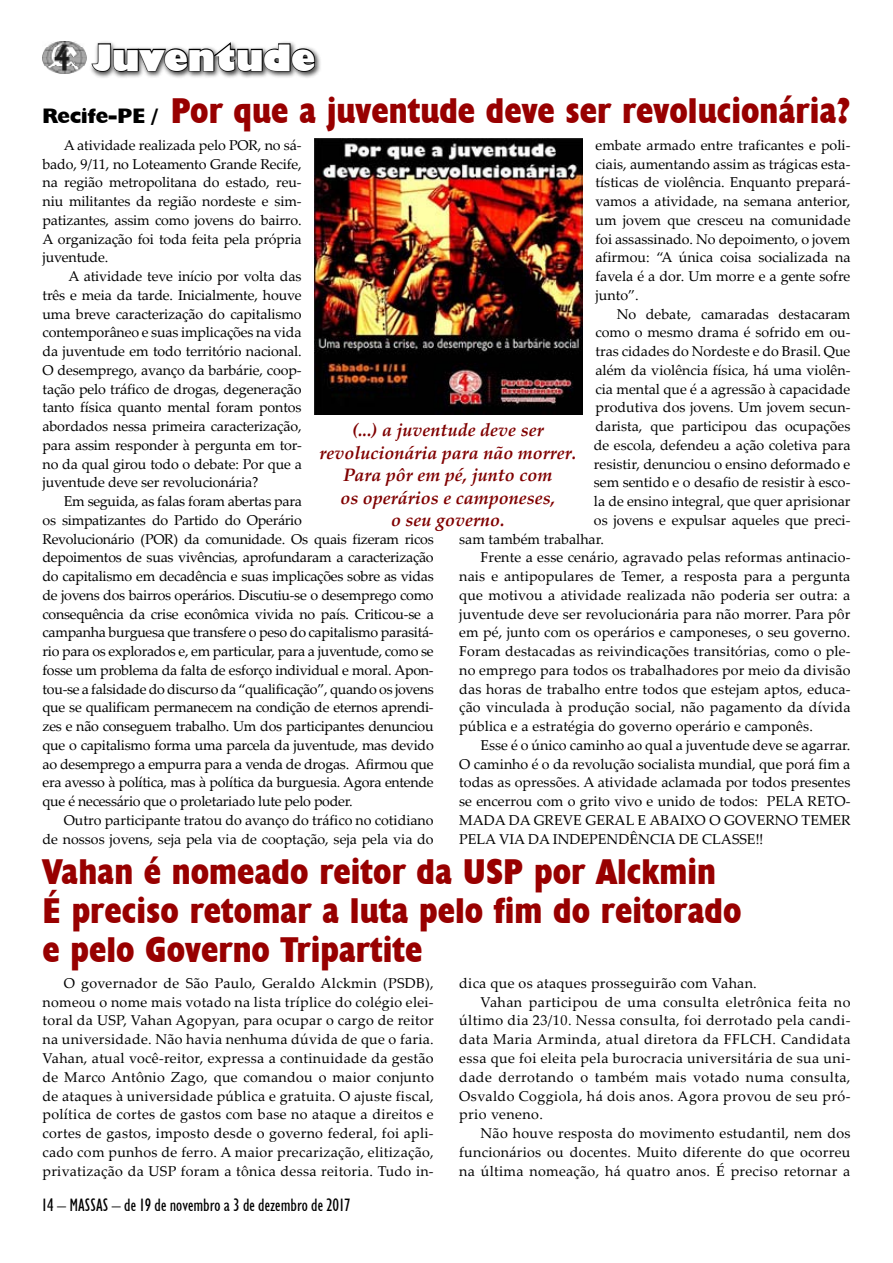
<style>
.page{position:relative;width:893px;height:1263px;background:#fff}
.page>*{position:absolute;margin:0;border:0;box-sizing:border-box;transform-origin:0 0}
.t1{font:700 condensed 36px/39px "Humanist 521 BT Xtra";color:#980000}
.t2{font:800 36px "Humanist 521 BT";color:#fff}
.t3{font:italic 700 18px/22.5px "Palatino Linotype";color:#800000;text-align:center}
.t4{font:condensed 18px "Humanist 521 BT";color:#000}
.t5{font:14.25px/18.8px "Palatino Linotype";color:#000;text-align:justify}
.t6{font:14.25px/18.8px "Palatino Linotype";letter-spacing:-.02em;color:#000}
.t7{font:14.25px "Palatino Linotype";letter-spacing:.03em;color:#000}
.t8{font:14.25px "Palatino Linotype";letter-spacing:.02em;color:#000}
.s1{font-family:"Humanist 521 BT";font-weight:800;font-stretch:normal;font-size:21px;color:#000}
</style>
<div class="page">
<img style="left:42px;top:42px;width:45px;height:32px">
<div style="left:89px;top:40px;width:234px;height:39px;background:#000;opacity:.75"></div>
<svg style="left:90px;top:41px;width:226px;height:32px"></svg>
<img style="left:314px;top:138px;width:268px;height:276px">
<h1 class="t2" style="left:92px;top:35px;width:224px">Juventude</h1>
<h1 class="t1" style="left:43px;top:90px;width:809px"><span class="s1">Recife-PE /</span> Por que a juventude deve ser revolucionária?</h1>
<p class="t5" style="left:43px;top:135px;width:261px;text-indent:21px">A atividade realizada pelo POR, no sá&shy;bado, 9/11, no Loteamento Grande Recife, na região metropolitana do estado, reu&shy;niu militantes da região nordeste e sim&shy;patizantes, assim como jovens do bairro.<br>A organização foi toda feita pela própria juventude.</p>
<p class="t5" style="left:43px;top:266px;width:261px;text-indent:26px">A atividade teve início por volta das três e meia da tarde. Inicialmente, houve uma breve caracterização do capitalismo contemporâneo e suas implicações na vida da juventude em todo território nacional.<br>O desemprego, avanço da barbárie, coop&shy;tação pelo tráfico de drogas, degeneração tanto física quanto mental foram pontos abordados nessa primeira caracterização, para assim responder à pergunta em tor&shy;no da qual girou todo o debate: Por que a juventude deve ser revolucionária?</p>
<p class="t6" style="left:43px;top:491px;width:393px;text-indent:21px">Em seguida, as falas foram abertas para<br>os simpatizantes do Partido do Operário<br>Revolucionário (POR) da comunidade. Os quais fizeram ricos depoimentos de suas vivências, aprofundaram a caracterização do capitalismo em decadência e suas implicações sobre as vidas de jovens dos bairros operários. Discutiu-se o desemprego como consequência da crise econômica vivida no país. Criticou-se a campanha burguesa que transfere o peso do capitalismo parasitá&shy;rio para os explorados e, em particular, para a juventude, como se fosse um problema da falta de esforço individual e moral. Apon&shy;tou-se a falsidade do discurso da “qualificação”, quando os jovens que se qualificam permanecem na condição de eternos aprendi&shy;zes e não conseguem trabalho. Um dos participantes denunciou que o capitalismo forma uma parcela da juventude, mas devido ao desemprego a empurra para a venda de drogas. Afirmou que era avesso à política, mas à política da burguesia. Agora entende que é necessário que o proletariado lute pelo poder.</p>
<p class="t5" style="left:43px;top:810px;width:393px;text-align:right">Outro participante tratou do avanço do tráfico no cotidiano<br>de nossos jovens, seja pela via de cooptação, seja pela via do</p>
<p class="t5" style="left:595px;top:135px;width:256px">embate armado entre traficantes e poli&shy;ciais, aumentando assim as trágicas esta&shy;tísticas de violência. Enquanto prepará&shy;vamos a atividade, na semana anterior, um jovem que cresceu na comunidade foi assassinado. No depoimento, o jovem afirmou: “A única coisa socializada na favela é a dor. Um morre e a gente sofre junto”.</p>
<p class="t5" style="left:617px;top:304px;width:235px">No debate, camaradas destacaram</p>
<p class="t5" style="left:595px;top:323px;width:256px">como o mesmo drama é sofrido em ou-</p>
<p class="t5" style="left:595px;top:341px;width:256px">tras cidades do Nordeste e do Brasil. Que</p>
<p class="t5" style="left:595px;top:360px;width:256px">além da violência física, há uma violên-</p>
<p class="t5" style="left:595px;top:379px;width:256px">cia mental que é a agressão à capacidade</p>
<p class="t5" style="left:595px;top:398px;width:256px">produtiva dos jovens. Um jovem secun-</p>
<p class="t5" style="left:595px;top:416px;width:256px">darista, que participou das ocupações</p>
<p class="t5" style="left:594px;top:435px;width:258px">de escola, defendeu a ação coletiva para</p>
<p class="t5" style="left:594px;top:454px;width:258px">resistir, denunciou o ensino deformado e</p>
<p class="t5" style="left:594px;top:473px;width:258px">sem sentido e o desafio de resistir à esco-</p>
<p class="t5" style="left:594px;top:491px;width:258px">la de ensino integral, que quer aprisionar</p>
<p class="t5" style="left:594px;top:510px;width:258px">os jovens e expulsar aqueles que preci-</p>
<p class="t5" style="left:459px;top:529px;width:146px">sam também trabalhar.</p>
<p class="t5" style="left:480px;top:548px;width:371px">Frente a esse cenário, agravado pelas reformas antinacio-</p>
<p class="t5" style="left:459px;top:566px;width:393px">nais e antipopulares de Temer, a resposta para a pergunta</p>
<p class="t5" style="left:459px;top:585px;width:393px">que motivou a atividade realizada não poderia ser outra: a</p>
<p class="t5" style="left:459px;top:604px;width:393px">juventude deve ser revolucionária para não morrer. Para pôr</p>
<p class="t5" style="left:459px;top:623px;width:393px">em pé, junto com os operários e camponeses, o seu governo.</p>
<p class="t5" style="left:459px;top:641px;width:393px">Foram destacadas as reivindicações transitórias, como o ple-</p>
<p class="t5" style="left:459px;top:660px;width:393px">no emprego para todos os trabalhadores por meio da divisão</p>
<p class="t5" style="left:459px;top:679px;width:393px">das horas de trabalho entre todos que estejam aptos, educa-</p>
<p class="t5" style="left:459px;top:698px;width:393px">ção vinculada à produção social, não pagamento da dívida</p>
<p class="t5" style="left:459px;top:716px;width:355px">pública e a estratégia do governo operário e camponês.</p>
<p class="t5" style="left:480px;top:735px;width:371px">Esse é o único caminho ao qual a juventude deve se agarrar.</p>
<p class="t5" style="left:459px;top:754px;width:393px">O caminho é o da revolução socialista mundial, que porá fim a</p>
<p class="t5" style="left:459px;top:773px;width:393px">todas as opressões. A atividade aclamada por todos presentes</p>
<p class="t5" style="left:459px;top:791px;width:393px">se encerrou com o grito vivo e unido de todos: PELA RETO-</p>
<p class="t5" style="left:459px;top:810px;width:393px">MADA DA GREVE GERAL E ABAIXO O GOVERNO TEMER</p>
<p class="t5" style="left:459px;top:829px;width:306px">PELA VIA DA INDEPENDÊNCIA DE CLASSE!!</p>
<h1 class="t1" style="left:43px;top:851px;width:700px">Vahan é nomeado reitor da USP por Alckmin<br>É preciso retomar a luta pelo fim do reitorado e pelo Governo Tripartite</h1>
<p class="t3" style="left:319px;top:418px;width:259px">(...) a juventude deve ser revolucionária para não morrer.<br>Para pôr em pé, junto com<br>os operários e camponeses,<br>o seu governo.</p>
<p class="t5" style="left:43px;top:973px;width:393px;text-indent:21px">O governador de São Paulo, Geraldo Alckmin (PSDB), nomeou o nome mais votado na lista tríplice do colégio elei&shy;toral da USP, Vahan Agopyan, para ocupar o cargo de reitor na universidade. Não havia nenhuma dúvida de que o faria.<br>Vahan, atual você-reitor, expressa a continuidade da gestão de Marco Antônio Zago, que comandou o maior conjunto de ataques à universidade pública e gratuita. O ajuste fiscal, política de cortes de gastos com base no ataque a direitos e cortes de gastos, imposto desde o governo federal, foi apli&shy;cado com punhos de ferro. A maior precarização, elitização, privatização da USP foram a tônica dessa reitoria. Tudo in-</p>
<p class="t8" style="left:459px;top:973px;width:299px">dica que os ataques prosseguirão com Vahan.</p>
<p class="t7" style="left:480px;top:992px;width:371px">Vahan participou de uma consulta eletrônica feita no</p>
<p class="t7" style="left:459px;top:1010px;width:393px">último dia 23/10. Nessa consulta, foi derrotado pela candi-</p>
<p class="t7" style="left:459px;top:1029px;width:393px">data Maria Arminda, atual diretora da FFLCH. Candidata</p>
<p class="t7" style="left:459px;top:1048px;width:393px">essa que foi eleita pela burocracia universitária de sua uni-</p>
<p class="t7" style="left:459px;top:1067px;width:393px">dade derrotando o também mais votado numa consulta,</p>
<p class="t7" style="left:459px;top:1085px;width:393px">Osvaldo Coggiola, há dois anos. Agora provou de seu pró-</p>
<p class="t7" style="left:459px;top:1104px;width:85px">prio veneno.</p>
<p class="t8" style="left:480px;top:1123px;width:371px">Não houve resposta do movimento estudantil, nem dos</p>
<p class="t8" style="left:459px;top:1142px;width:393px">funcionários ou docentes. Muito diferente do que ocorreu</p>
<p class="t8" style="left:459px;top:1160px;width:393px">na última nomeação, há quatro anos. É preciso retornar a</p>
<p class="t4" style="left:42px;top:1194px;width:310px">14 – MASSAS – de 19 de novembro a 3 de dezembro de 2017</p>
</div>
